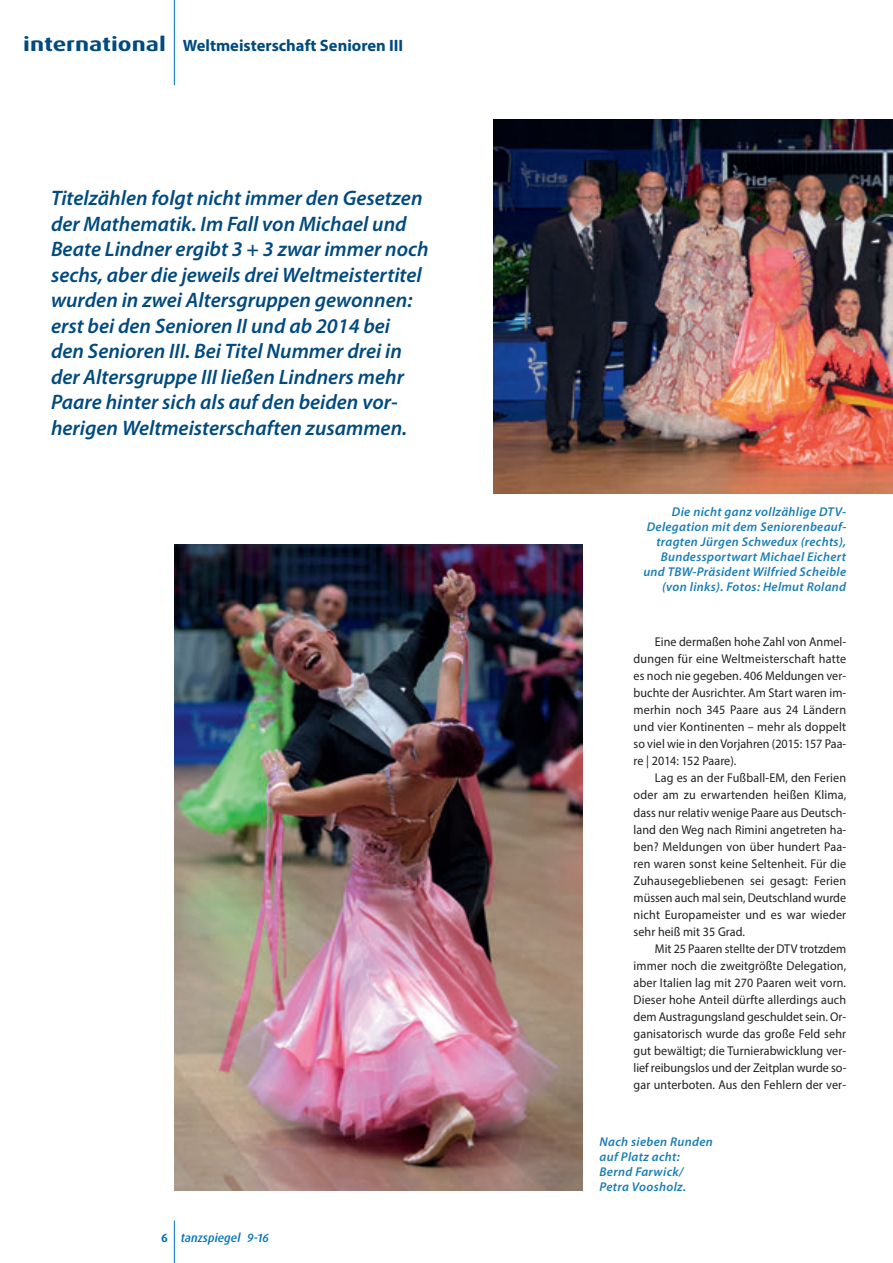
<style>
.page{position:relative;width:893px;height:1263px;background:#fff}
.page>*{position:absolute;margin:0;border:0;box-sizing:border-box;transform-origin:0 0}
.t1{font:italic 600 21px/25.5px "Myriad Pro";color:#004a7f}
.t2{font:700 16.5px "Myriad Pro";color:#004a7f}
.t3{font:12.75px/17px "Myriad Pro";letter-spacing:.005em;color:#231f20;text-align:justify;scale:.95 1}
.t4{font:italic 600 12.75px/14.9px "Myriad Pro";letter-spacing:.025em;color:#197eb7;text-align:right}
.t5{font:italic 500 12px "Dax OT";color:#0072bc}
.s1{font-family:"Dax OT";font-size:19.5px}
.s2{font-weight:700;font-style:normal}
</style>
<div class="page">
<hr style="left:174px;top:1220px;width:1px;height:43px;background:#0072bc">
<hr style="left:174px;top:0;width:1px;height:85px;background:#0072bc">
<img style="left:494px;top:119px;width:399px;height:374px">
<img style="left:174px;top:544px;width:409px;height:647px">
<p class="t2" style="left:23px;top:36px;width:382px"><span class="s1">international</span> Weltmeisterschaft Senioren III</p>
<p class="t1" style="left:51px;top:187px;width:379px">Titelzählen folgt nicht immer den Gesetzen der Mathematik. Im Fall von Michael und Beate Lindner ergibt 3 + 3 zwar immer noch sechs, aber die jeweils drei Weltmeistertitel wurden in zwei Altersgruppen gewonnen: erst bei den Senioren II und ab 2014 bei<br>den Senioren III. Bei Titel Nummer drei in der Altersgruppe III ließen Lindners mehr Paare hinter sich als auf den beiden vor&shy;herigen Weltmeisterschaften zusammen.</p>
<p class="t5" style="left:161px;top:1230px;width:109px"><span class="s2">6</span> tanzspiegel 9-16</p>
<p class="t4" style="left:643px;top:506px;width:205px">Die nicht ganz vollzählige DTV-Delegation mit dem Seniorenbeauf&shy;tragten Jürgen Schwedux (rechts), Bundessportwart Michael Eichert und TBW-Präsident Wilfried Scheible (von links). Fotos: Helmut Roland</p>
<p class="t3" style="left:634px;top:635px;width:225px;text-indent:21px">Eine dermaßen hohe Zahl von Anmel&shy;dungen für eine Weltmeisterschaft hatte es noch nie gegeben. 406 Meldungen ver&shy;buchte der Ausrichter. Am Start waren im&shy;merhin noch 345 Paare aus 24 Ländern und vier Kontinenten – mehr als doppelt so viel wie in den Vorjahren (2015: 157 Paa&shy;re | 2014: 152 Paare).</p>
<p class="t3" style="left:634px;top:771px;width:225px;text-indent:21px">Lag es an der Fußball-EM, den Ferien oder am zu erwartenden heißen Klima, dass nur relativ wenige Paare aus Deutsch&shy;land den Weg nach Rimini angetreten ha&shy;ben? Meldungen von über hundert Paa&shy;ren waren sonst keine Seltenheit. Für die Zuhausegebliebenen sei gesagt: Ferien müssen auch mal sein, Deutschland wurde nicht Europameister und es war wieder sehr heiß mit 35 Grad.</p>
<p class="t3" style="left:634px;top:941px;width:225px;text-indent:21px">Mit 25 Paaren stellte der DTV trotzdem immer noch die zweitgrößte Delegation, aber Italien lag mit 270 Paaren weit vorn.<br>Dieser hohe Anteil dürfte allerdings auch dem Austragungsland geschuldet sein. Or&shy;ganisatorisch wurde das große Feld sehr gut bewältigt; die Turnierabwicklung ver&shy;lief reibungslos und der Zeitplan wurde so&shy;gar unterboten. Aus den Fehlern der ver-</p>
<p class="t4" style="left:600px;top:1135px;width:115px;text-align:left">Nach sieben Runden auf Platz acht:<br>Bernd Farwick/<br>Petra Voosholz.</p>
</div>
